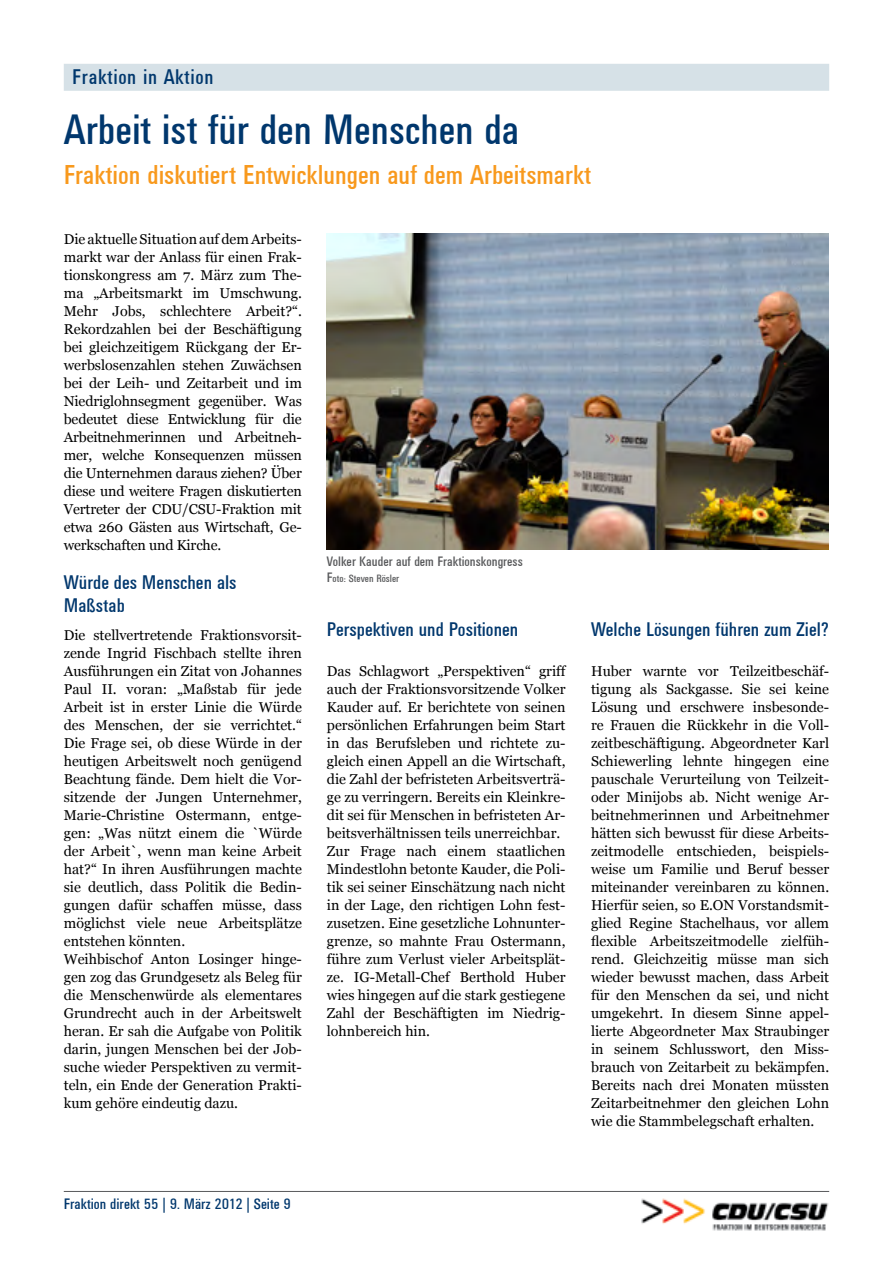
<style>
.page{position:relative;width:893px;height:1263px;background:#fff}
.page>*{position:absolute;margin:0;border:0;box-sizing:border-box;transform-origin:0 0}
.t1{font:42px "Univers Condensed BSK";color:#00376d}
.t2{font:27px "Univers Condensed BSK";color:#f8991d}
.t3{font:21px "Univers Condensed BSK";letter-spacing:.03em;color:#00376d}
.t4{font:19.5px/22.5px "Univers Condensed BSK";color:#00376d}
.t5{font:15px "Univers Condensed BSK";color:#00376d}
.t6{font:14.25px/18px "Georgia";color:#000;text-align:justify}
.t7{font:13.5px "Univers Condensed BSK";color:#58595b}
.t8{font:10.5px "Univers Condensed BSK";color:#58595b}
.s1{font-size:13.5px}
</style>
<div class="page">
<img style="left:641px;top:1198px;width:188px;height:33px">
<hr style="left:64px;top:1191px;width:765px;height:1px;background:#58595b">
<div style="left:64px;top:64px;width:765px;height:27px;background:#d6e1e7"></div>
<img style="left:327px;top:234px;width:502px;height:316px">
<h3 class="t3" style="left:72px;top:66px;width:143px">Fraktion in Aktion</h3>
<h1 class="t1" style="left:64px;top:107px;width:457px">Arbeit ist für den Menschen da</h1>
<h2 class="t2" style="left:64px;top:160px;width:529px">Fraktion diskutiert Entwicklungen auf dem Arbeitsmarkt</h2>
<p class="t6" style="left:64px;top:230px;width:240px">Die aktuelle Situation auf dem Arbeits&shy;markt war der Anlass für einen Frak&shy;tionskongress am 7. März zum The&shy;ma „Arbeitsmarkt im Umschwung.<br>Mehr Jobs, schlechtere Arbeit?“.<br>Rekordzahlen bei der Beschäftigung bei gleichzeitigem Rückgang der Er&shy;werbslosenzahlen stehen Zuwächsen bei der Leih- und Zeitarbeit und im Niedriglohnsegment gegenüber. Was bedeutet diese Entwicklung für die Arbeitnehmerinnen und Arbeitneh&shy;mer, welche Konsequenzen müssen die Unternehmen daraus ziehen? Über diese und weitere Fragen diskutierten Vertreter der CDU/CSU-Fraktion mit etwa 260 Gästen aus Wirtschaft, Ge&shy;werkschaften und Kirche.</p>
<h3 class="t4" style="left:64px;top:572px;width:174px">Würde des Menschen als<br>Maßstab</h3>
<p class="t6" style="left:64px;top:626px;width:240px;text-align:left">Die stellvertretende Fraktionsvorsit&shy;zende Ingrid Fischbach stellte ihren Ausführungen ein Zitat von Johannes Paul II. voran: „Maßstab für jede Arbeit ist in erster Linie die Würde des Menschen, der sie verrichtet.“ Die Frage sei, ob diese Würde in der heutigen Arbeitswelt noch genügend Beachtung fände. Dem hielt die Vor&shy;sitzende der Jungen Unternehmer, Marie-Christine Ostermann, entge&shy;gen: „Was nützt einem die `Würde der Arbeit`, wenn man keine Arbeit hat?“ In ihren Ausführungen machte sie deutlich, dass Politik die Bedin&shy;gungen dafür schaffen müsse, dass möglichst viele neue Arbeitsplätze entstehen könnten.<br>Weihbischof Anton Losinger hinge&shy;gen zog das Grundgesetz als Beleg für die Menschenwürde als elementares Grundrecht auch in der Arbeitswelt heran. Er sah die Aufgabe von Politik darin, jungen Menschen bei der Job&shy;suche wieder Perspektiven zu vermit&shy;teln, ein Ende der Generation Prakti&shy;kum gehöre eindeutig dazu.</p>
<h3 class="t4" style="left:327px;top:619px;width:193px">Perspektiven und Positionen</h3>
<p class="t7" style="left:327px;top:554px;width:197px">Volker Kauder auf dem Fraktionskongress</p>
<p class="t8" style="left:327px;top:573px;width:74px"><span class="s1">F</span>oto: Steven Rösler</p>
<p class="t6" style="left:327px;top:662px;width:240px;text-align:left">Das Schlagwort „Perspektiven“ griff auch der Fraktionsvorsitzende Volker Kauder auf. Er berichtete von seinen persönlichen Erfahrungen beim Start in das Berufsleben und richtete zu&shy;gleich einen Appell an die Wirtschaft, die Zahl der befristeten Arbeitsverträ&shy;ge zu verringern. Bereits ein Kleinkre&shy;dit sei für Menschen in befristeten Ar&shy;beitsverhältnissen teils unerreichbar.<br>Zur Frage nach einem staatlichen Mindestlohn betonte Kauder, die Poli&shy;tik sei seiner Einschätzung nach nicht in der Lage, den richtigen Lohn fest&shy;zusetzen. Eine gesetzliche Lohnunter&shy;grenze, so mahnte Frau Ostermann, führe zum Verlust vieler Arbeitsplät&shy;ze. IG-Metall-Chef Berthold Huber wies hingegen auf die stark gestiegene Zahl der Beschäftigten im Niedrig&shy;lohnbereich hin.</p>
<h3 class="t4" style="left:591px;top:619px;width:239px">Welche Lösungen führen zum Ziel?</h3>
<p class="t6" style="left:591px;top:662px;width:240px">Huber warnte vor Teilzeitbeschäf&shy;tigung als Sackgasse. Sie sei keine Lösung und erschwere insbesonde&shy;re Frauen die Rückkehr in die Voll&shy;zeitbeschäftigung. Abgeordneter Karl Schiewerling lehnte hingegen eine pauschale Verurteilung von Teilzeit&shy;oder Minijobs ab. Nicht wenige Ar&shy;beitnehmerinnen und Arbeitnehmer hätten sich bewusst für diese Arbeits&shy;zeitmodelle entschieden, beispiels&shy;weise um Familie und Beruf besser miteinander vereinbaren zu können.<br>Hierfür seien, so E.ON Vorstandsmit&shy;glied Regine Stachelhaus, vor allem flexible Arbeitszeitmodelle zielfüh&shy;rend. Gleichzeitig müsse man sich wieder bewusst machen, dass Arbeit für den Menschen da sei, und nicht umgekehrt. In diesem Sinne appel&shy;lierte Abgeordneter Max Straubinger in seinem Schlusswort, den Miss&shy;brauch von Zeitarbeit zu bekämpfen.<br>Bereits nach drei Monaten müssten Zeitarbeitnehmer den gleichen Lohn wie die Stammbelegschaft erhalten.</p>
<p class="t5" style="left:64px;top:1196px;width:229px">Fraktion direkt 55 | 9. März 2012 | Seite 9</p>
</div>
